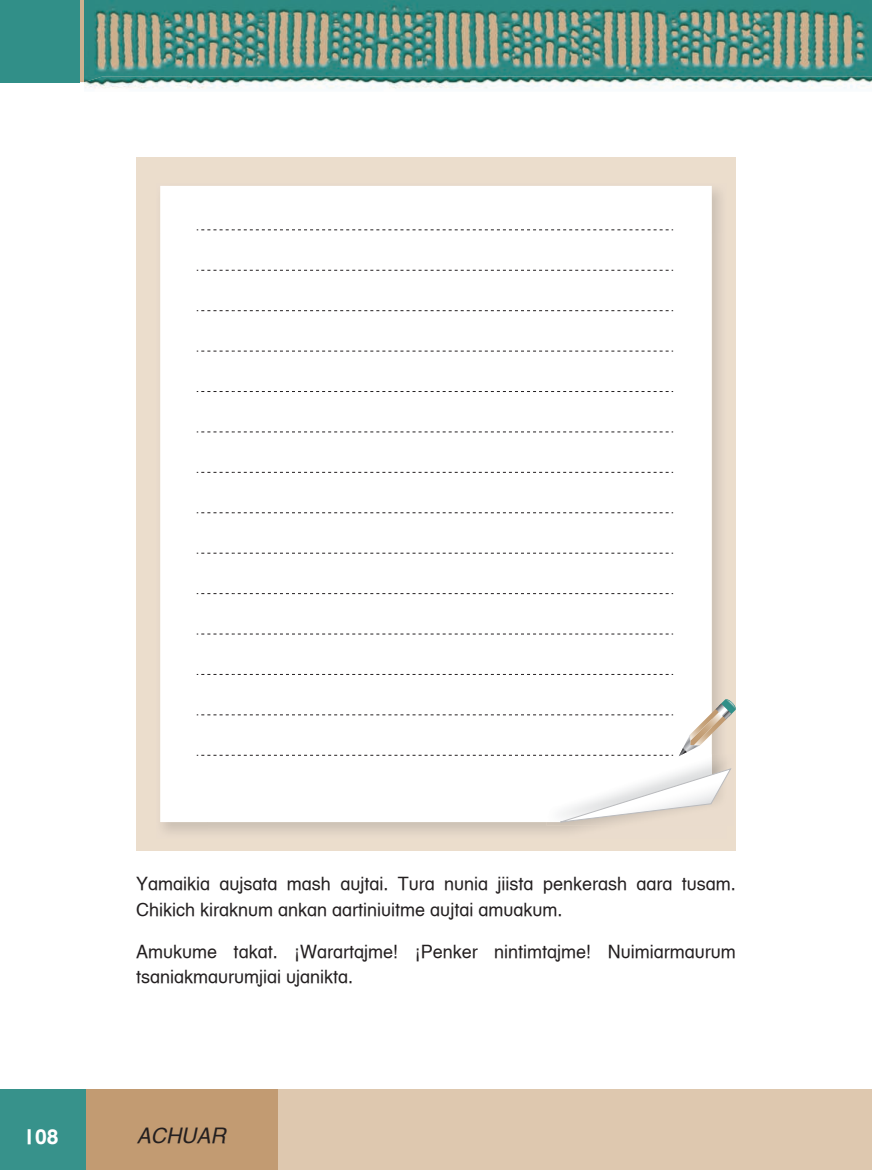
<style>
.page{position:relative;width:872px;height:1170px;background:#fff}
.page>*{position:absolute;margin:0;border:0;box-sizing:border-box;transform-origin:0 0}
.t1{font:italic 21px "Helvetica Textbook LT";color:#231f20}
.t2{font:700 21px "Helvetica Textbook LT";color:#fff}
.t3{font:18px/25.5px "Helvetica Textbook LT";color:#231f20}
</style>
<div class="page">
<div style="left:0;top:1089px;width:872px;height:80px;background:#dec8af"></div>
<div style="left:0;top:1089px;width:277px;height:80px;background:#c29b72"></div>
<div style="left:0;top:1089px;width:85px;height:80px;background:#37928b"></div>
<div style="left:0;top:0;width:80px;height:83px;background:#318f88"></div>
<img style="left:84px;top:82px;width:788px;height:7px">
<img style="left:84px;top:0;width:788px;height:82px">
<div style="left:136px;top:157px;width:600px;height:693px;background:#ebddcc"></div>
<img style="left:711px;top:186px;width:10px;height:47px">
<img style="left:711px;top:233px;width:10px;height:463px">
<div style="left:160px;top:186px;width:551px;height:636px;background:#fff"></div>
<img style="left:546px;top:756px;width:180px;height:69px">
<div style="left:546px;top:756px;width:165px;height:66px;background:#fff"></div>
<svg style="left:559px;top:767px;width:173px;height:56px"></svg>
<svg style="left:197px;top:229px;width:476px;height:1px"></svg>
<svg style="left:197px;top:270px;width:476px;height:1px"></svg>
<svg style="left:197px;top:310px;width:476px;height:1px"></svg>
<svg style="left:197px;top:351px;width:476px;height:1px"></svg>
<svg style="left:197px;top:391px;width:476px;height:1px"></svg>
<svg style="left:197px;top:431px;width:476px;height:1px"></svg>
<svg style="left:197px;top:472px;width:476px;height:1px"></svg>
<svg style="left:197px;top:512px;width:476px;height:1px"></svg>
<svg style="left:197px;top:552px;width:476px;height:1px"></svg>
<svg style="left:197px;top:593px;width:476px;height:1px"></svg>
<svg style="left:197px;top:633px;width:476px;height:1px"></svg>
<svg style="left:197px;top:674px;width:476px;height:1px"></svg>
<svg style="left:197px;top:696px;width:539px;height:60px;background:#f8f7f6"></svg>
<p class="t3" style="left:136px;top:871px;width:601px">Yamaikia aujsata mash aujtai. Tura nunia jiista penkerash aara tusam.<br>Chikich kiraknum ankan aartiniuitme aujtai amuakum.</p>
<p class="t3" style="left:136px;top:938px;width:601px">Amukume takat. ¡Warartajme! ¡Penker nintimtajme! Nuimiarmaurum tsaniakmaurumjiai ujanikta.</p>
<p class="t2" style="left:24px;top:1122px;width:37px">108</p>
<p class="t1" style="left:137px;top:1123px;width:90px">ACHUAR</p>
</div>
